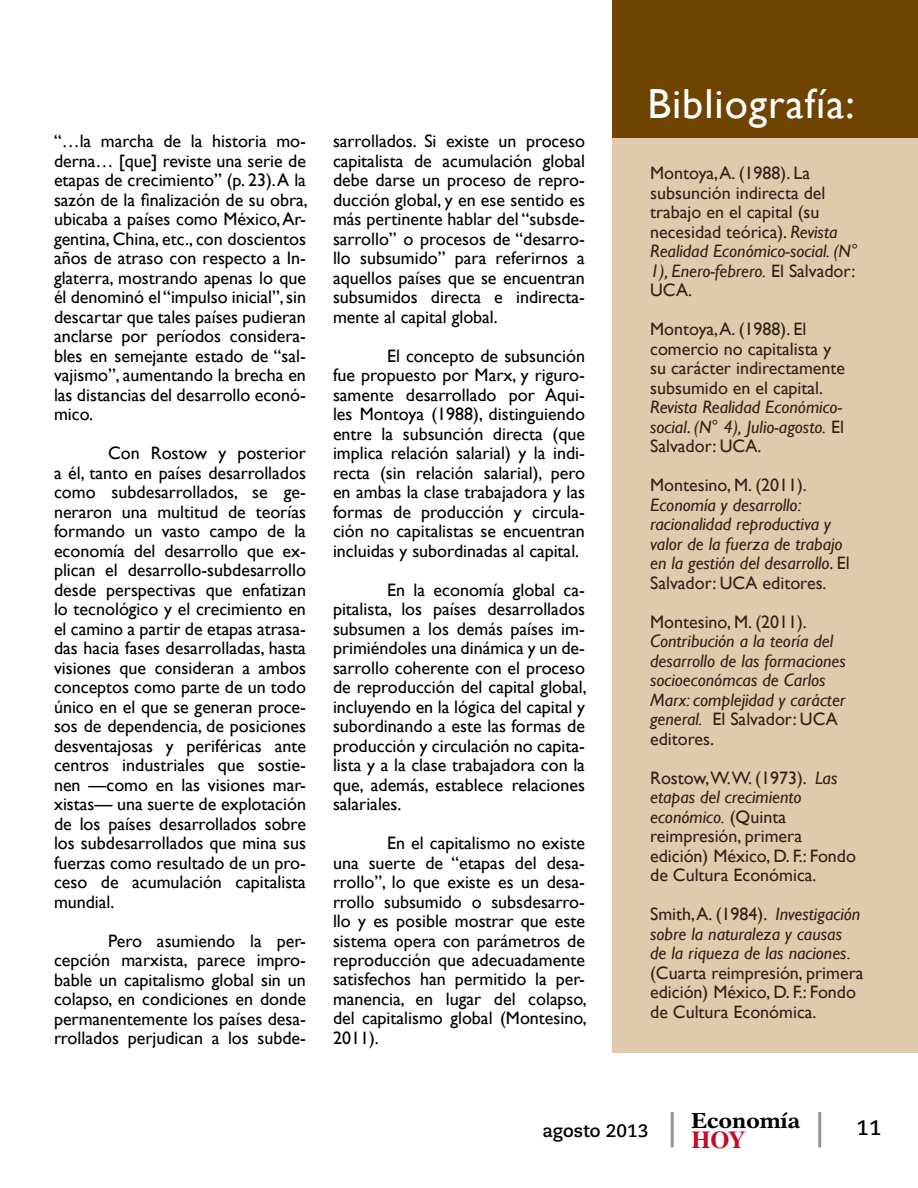
<style>
.page{position:relative;width:918px;height:1188px;background:#fff}
.page>*{position:absolute;margin:0;border:0;box-sizing:border-box;transform-origin:0 0}
.t1{font:42px "Gill Sans";letter-spacing:.025em;color:#fff}
.t2{font:700 24.45px "Times";color:#c60a27}
.t3{font:700 21.75px "New Aster";color:#000}
.t4{font:700 21px "Caecilia LT Std";color:#000}
.t5{font:18px/19.5px "Gill Sans";color:#000;text-align:justify}
.t6{font:18px/19.5px "Gill Sans";color:#342016}
.t7{font:italic 18px/19.5px "Gill Sans";color:#342016}
.t8{font:700 18px "Caecilia LT Std";color:#000}
.s1{font-style:italic}
.s2{font-style:normal}
</style>
<div class="page">
<hr style="left:671px;top:1112px;width:3px;height:35px;background:#959595">
<hr style="left:818px;top:1112px;width:3px;height:35px;background:#959595">
<div style="left:612px;top:0;width:306px;height:153px;background:#6f4400"></div>
<div style="left:612px;top:138px;width:306px;height:915px;background:#dfcaad"></div>
<p class="t5" style="left:54px;top:132px;width:255px">“…la marcha de la historia mo&shy;derna… [que] reviste una serie de etapas de crecimiento” (p. 23). A la sazón de la finalización de su obra, ubicaba a países como México, Ar&shy;gentina, China, etc., con doscientos años de atraso con respecto a In&shy;glaterra, mostrando apenas lo que él denominó el “impulso inicial”, sin descartar que tales países pudieran anclarse por períodos considera&shy;bles en semejante estado de “sal&shy;vajismo”, aumentando la brecha en las distancias del desarrollo econó&shy;mico.</p>
<p class="t5" style="left:54px;top:444px;width:254px;text-indent:54px">Con Rostow y posterior a él, tanto en países desarrollados como subdesarrollados, se ge&shy;neraron una multitud de teorías formando un vasto campo de la economía del desarrollo que ex&shy;plican el desarrollo-subdesarrollo desde perspectivas que enfatizan lo tecnológico y el crecimiento en el camino a partir de etapas atrasa&shy;das hacia fases desarrolladas, hasta visiones que consideran a ambos conceptos como parte de un todo único en el que se generan proce&shy;sos de dependencia, de posiciones desventajosas y periféricas ante centros industriales que sostie&shy;nen —como en las visiones mar&shy;xistas— una suerte de explotación de los países desarrollados sobre los subdesarrollados que mina sus fuerzas como resultado de un pro&shy;ceso de acumulación capitalista mundial.</p>
<p class="t5" style="left:54px;top:931px;width:254px;text-indent:54px">Pero asumiendo la per&shy;cepción marxista, parece impro&shy;bable un capitalismo global sin un colapso, en condiciones en donde permanentemente los países desa&shy;rrollados perjudican a los subde-</p>
<p class="t5" style="left:333px;top:132px;width:254px">sarrollados. Si existe un proceso capitalista de acumulación global debe darse un proceso de repro&shy;ducción global, y en ese sentido es más pertinente hablar del “subsde&shy;sarrollo” o procesos de “desarro&shy;llo subsumido” para referirnos a aquellos países que se encuentran subsumidos directa e indirecta&shy;mente al capital global.</p>
<p class="t5" style="left:333px;top:346px;width:254px;text-indent:54px">El concepto de subsunción fue propuesto por Marx, y riguro&shy;samente desarrollado por Aqui&shy;les Montoya (1988), distinguiendo entre la subsunción directa (que implica relación salarial) y la indi&shy;recta (sin relación salarial), pero en ambas la clase trabajadora y las formas de producción y circula&shy;ción no capitalistas se encuentran incluidas y subordinadas al capital.</p>
<p class="t5" style="left:333px;top:580px;width:255px;text-indent:54px">En la economía global ca&shy;pitalista, los países desarrollados subsumen a los demás países im&shy;primiéndoles una dinámica y un de&shy;sarrollo coherente con el proceso de reproducción del capital global, incluyendo en la lógica del capital y subordinando a este las formas de producción y circulación no capita&shy;lista y a la clase trabajadora con la que, además, establece relaciones salariales.</p>
<p class="t5" style="left:333px;top:834px;width:255px;text-indent:54px">En el capitalismo no existe una suerte de “etapas del desa&shy;rrollo”, lo que existe es un desa&shy;rrollo subsumido o subsdesarro&shy;llo y es posible mostrar que este sistema opera con parámetros de reproducción que adecuadamente satisfechos han permitido la per&shy;manencia, en lugar del colapso, del capitalismo global (Montesino, 2011).</p>
<h1 class="t1" style="left:647px;top:79px;width:209px">Bibliografía:</h1>
<p class="t6" style="left:650px;top:164px;width:209px">Montoya, A. (1988). La subsunción indirecta del trabajo en el capital (su necesidad teórica). <span class="s1">Revista<br>Realidad Económico-social. (N°<br>1), Enero-febrero.</span> El Salvador:<br>UCA.</p>
<p class="t6" style="left:650px;top:320px;width:197px">Montoya, A. (1988). El comercio no capitalista y su carácter indirectamente subsumido en el capital.</p>
<p class="t7" style="left:650px;top:398px;width:195px;text-align:justify">Revista Realidad Económico&shy;social<span class="s2">.</span> (N° 4), Julio-agosto. <span class="s2">El Salvador: UCA.</span></p>
<p class="t6" style="left:650px;top:476px;width:158px">Montesino, M. (2011).</p>
<p class="t7" style="left:650px;top:495px;width:201px">Economía y desarrollo: racionalidad reproductiva y valor de la fuerza de trabajo en la gestión del desarrollo<span class="s2">. El<br>Salvador: UCA editores.</span></p>
<p class="t6" style="left:650px;top:612px;width:158px">Montesino, M. (2011).</p>
<p class="t7" style="left:650px;top:632px;width:197px">Contribución a la teoría del desarrollo de las formaciones socioeconómcas de Carlos<br>Marx: complejidad y carácter general. <span class="s2">El Salvador: UCA editores.</span></p>
<p class="t6" style="left:650px;top:768px;width:207px">Rostow,W.W. (1973). <span class="s1">Las etapas del crecimiento económico.</span> (Quinta reimpresión, primera edición) México, D. F.: Fondo de Cultura Económica.</p>
<p class="t7" style="left:650px;top:905px;width:212px"><span class="s2">Smith, A. (1984).</span> Investigación sobre la naturaleza y causas de la riqueza de las naciones.</p>
<p class="t6" style="left:650px;top:963px;width:215px">(Cuarta reimpresión, primera edición) México, D. F.: Fondo de Cultura Económica.</p>
<p class="t3" style="left:691px;top:1107px;width:111px">Economía</p>
<p class="t8" style="left:542px;top:1121px;width:108px">agosto 2013</p>
<p class="t4" style="left:857px;top:1116px;width:26px">11</p>
<h2 class="t2" style="left:691px;top:1125px;width:56px">HOY</h2>
</div>
